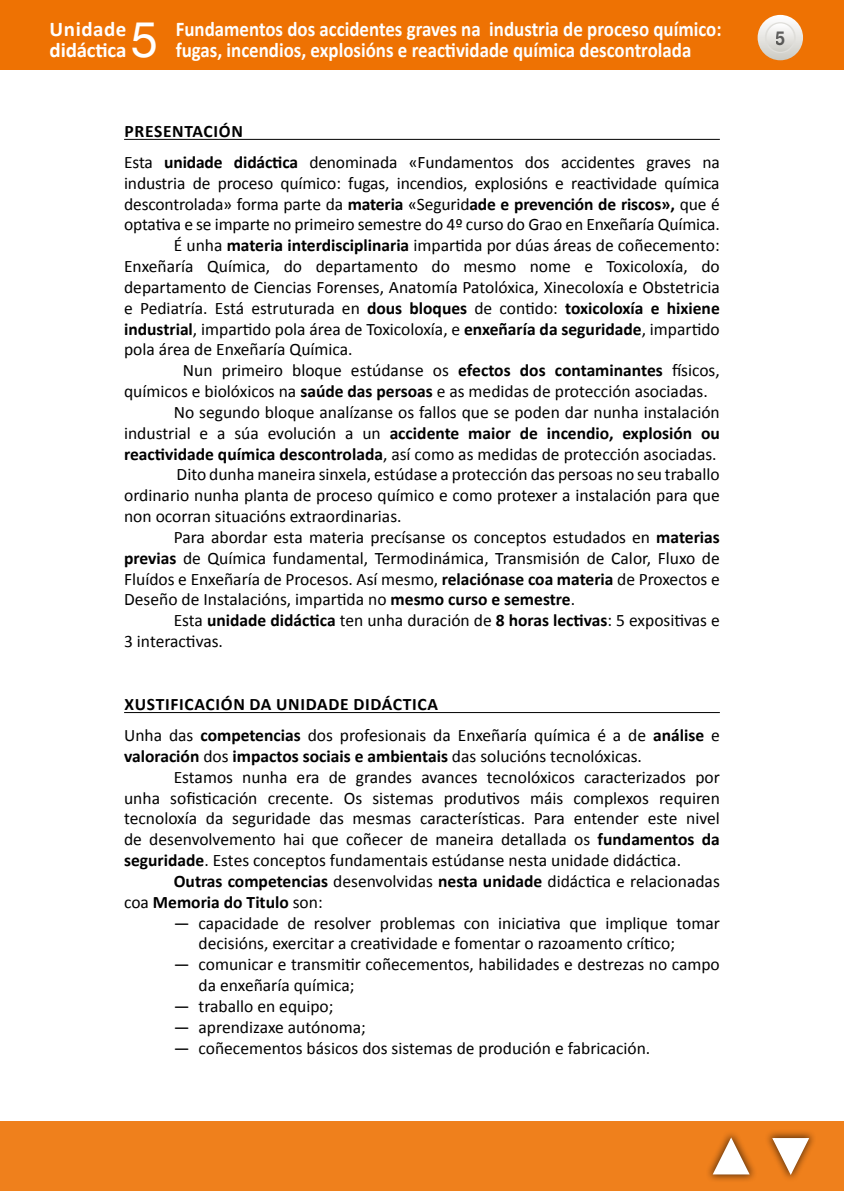
<style>
.page{position:relative;width:844px;height:1191px;background:#fff}
.page>*{position:absolute;margin:0;border:0;box-sizing:border-box;transform-origin:0 0}
.t1{font:49px "Helvetica Neue";color:#fff}
.t2{font:700 21px/21px "Calibri";color:#fff;scale:.9 1}
.t3{font:700 21px/21px "Calibri";color:#fff}
.t4{font:700 19.25px "Helvetica Neue";color:#000;scale:.9 1}
.TXTO{font:17.5px/20.8px "Calibri";color:#000;text-align:justify}
.TXTO_sin_SANGRE{font:17.5px/20.8px "Calibri";letter-spacing:-.01em;color:#000;text-align:justify}
.TEXTO{font:17.5px/20.8px "Calibri";color:#000}
.TXTO-2{font:700 17.5px/20.8px "Calibri";color:#000}
._0º_Epigrafe{font:700 17.5px "Calibri";letter-spacing:.04em;color:#000}
.s1{font-weight:700}
.s2{font-weight:400}
</style>
<div class="page">
<div style="left:0;top:1121px;width:843px;height:70px;background:#ef801c"></div>
<div style="left:704px;top:1130px;width:53px;height:53px;background:#000;opacity:.6"></div>
<svg style="left:711px;top:1137px;width:39px;height:38px"></svg>
<div style="left:764px;top:1129px;width:52px;height:52px;background:#000;opacity:.6"></div>
<svg style="left:770px;top:1137px;width:40px;height:38px"></svg>
<div style="left:0;top:0;width:843px;height:69px;background:#ee7203"></div>
<svg style="left:757px;top:15px;width:45px;height:45px"></svg>
<svg style="left:765px;top:23px;width:29px;height:29px"></svg>
<div style="left:764px;top:22px;width:31px;height:31px;border:1px solid #dfdeda;border-radius:50%"></div>
<hr style="left:124px;top:139px;width:595px;height:1px;background:#000">
<hr style="left:124px;top:712px;width:595px;height:1px;background:#000">
<p class="t3" style="left:50px;top:19px;width:78px">Unidade didáctica</p>
<h1 class="t1" style="left:131px;top:5px;width:29px">5</h1>
<p class="t2" style="left:176px;top:19px;width:608px">Fundamentos dos accidentes graves na industria de proceso químico: fugas, incendios, explosións e reactividade química descontrolada</p>
<p class="_0º_Epigrafe" style="left:124px;top:120px;width:120px">PRESENTACIÓN</p>
<p class="TXTO_sin_SANGRE" style="left:124px;top:152px;width:597px">Esta <span class="s1">unidade didáctica</span> denominada «Fundamentos dos accidentes graves na industria de proceso químico: fugas, incendios, explosións e reactividade química descontrolada» forma parte da <span class="s1">materia</span> «Segurid<span class="s1">ade e prevención de riscos»,</span> que é optativa e se imparte no primeiro semestre do 4º curso do Grao en Enxeñaría Química.</p>
<p class="TXTO" style="left:124px;top:235px;width:597px;text-indent:50px">É unha <span class="s1">materia interdisciplinaria</span> impartida por dúas áreas de coñecemento:<br>Enxeñaría Química, do departamento do mesmo nome e Toxicoloxía, do departamento de Ciencias Forenses, Anatomía Patolóxica, Xinecoloxía e Obstetricia e Pediatría. Está estruturada en <span class="s1">dous bloques</span> de contido: <span class="s1">toxicoloxía e hixiene industrial</span>, impartido pola área de Toxicoloxía, e <span class="s1">enxeñaría da seguridade</span>, impartido pola área de Enxeñaría Química.</p>
<p class="TXTO" style="left:124px;top:360px;width:597px;text-indent:59px">Nun primeiro bloque estúdanse os <span class="s1">efectos dos contaminantes</span> físicos, químicos e biolóxicos na <span class="s1">saúde das persoas</span> e as medidas de protección asociadas.</p>
<p class="TXTO" style="left:124px;top:402px;width:597px;text-indent:50px">No segundo bloque analízanse os fallos que se poden dar nunha instalación industrial e a súa evolución a un <span class="s1">accidente maior de incendio, explosión ou reactividade química descontrolada</span>, así como as medidas de protección asociadas.</p>
<p class="TXTO" style="left:124px;top:464px;width:597px;text-indent:52px">Dito dunha maneira sinxela, estúdase a protección das persoas no seu traballo ordinario nunha planta de proceso químico e como protexer a instalación para que non ocorran situacións extraordinarias.</p>
<p class="TXTO" style="left:124px;top:527px;width:597px;text-indent:50px">Para abordar esta materia precísanse os conceptos estudados en <span class="s1">materias previas</span> de Química fundamental, Termodinámica, Transmisión de Calor, Fluxo de Fluídos e Enxeñaría de Procesos. Así mesmo, <span class="s1">relaciónase coa materia</span> de Proxectos e Deseño de Instalacións, impartida no <span class="s1">mesmo curso e semestre</span>.</p>
<p class="TXTO" style="left:124px;top:610px;width:597px;text-indent:50px">Esta <span class="s1">unidade didáctica</span> ten unha duración de <span class="s1">8 horas lectivas</span>: 5 expositivas e<br>3 interactivas.</p>
<p class="_0º_Epigrafe" style="left:124px;top:693px;width:315px">XUSTIFICACIÓN DA UNIDADE DIDÁCTICA</p>
<p class="TXTO_sin_SANGRE" style="left:124px;top:725px;width:597px">Unha das <span class="s1">competencias</span> dos profesionais da Enxeñaría química é a de <span class="s1">análise</span> e <span class="s1">valoración</span> dos <span class="s1">impactos sociais e ambientais</span> das solucións tecnolóxicas.</p>
<p class="TXTO" style="left:124px;top:766px;width:597px;text-indent:50px">Estamos nunha era de grandes avances tecnolóxicos caracterizados por unha sofisticación crecente. Os sistemas produtivos máis complexos requiren tecnoloxía da seguridade das mesmas características. Para entender este nivel de desenvolvemento hai que coñecer de maneira detallada os <span class="s1">fundamentos da seguridade</span>. Estes conceptos fundamentais estúdanse nesta unidade didáctica.</p>
<p class="TXTO-2" style="left:124px;top:870px;width:597px;text-indent:50px">Outras competencias <span class="s2">desenvolvidas</span> nesta unidade <span class="s2">didáctica e relacionadas coa</span> Memoria do Titulo <span class="s2">son:</span></p>
<p class="TEXTO" style="left:198px;top:912px;width:522px;text-indent:-25px">— capacidade de resolver problemas con iniciativa que implique tomar decisións, exercitar a creatividade e fomentar o razoamento crítico;</p>
<p class="TEXTO" style="left:198px;top:954px;width:522px;text-indent:-25px">— comunicar e transmitir coñecementos, habilidades e destrezas no campo da enxeñaría química;</p>
<p class="TEXTO" style="left:174px;top:995px;width:161px">— traballo en equipo;</p>
<p class="TEXTO" style="left:174px;top:1016px;width:193px">— aprendizaxe autónoma;</p>
<p class="TEXTO" style="left:174px;top:1037px;width:478px">— coñecementos básicos dos sistemas de produción e fabricación.</p>
<p class="t4" style="left:775px;top:26px;width:12px">5</p>
</div>
